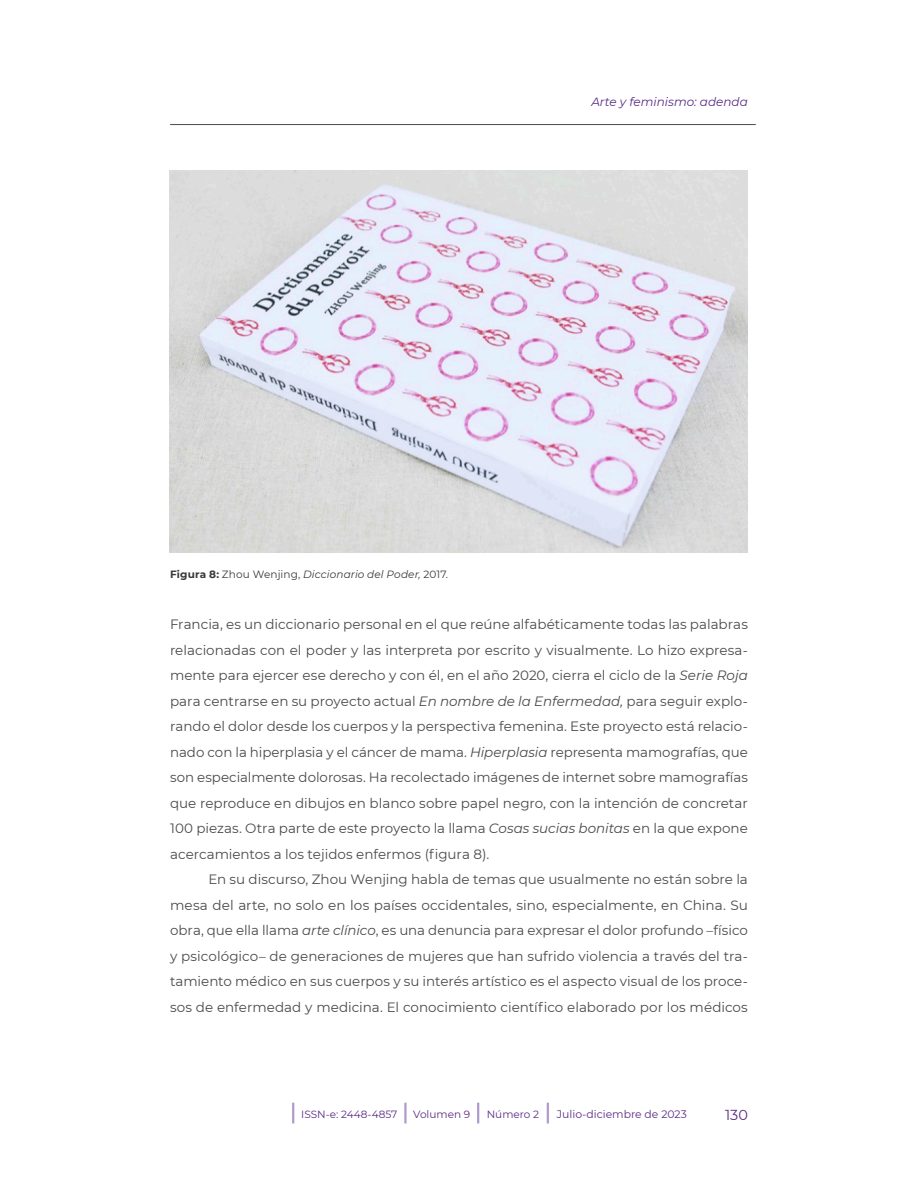
<style>
.page{position:relative;width:918px;height:1188px;background:#fff}
.page>*{position:absolute;margin:0;border:0;box-sizing:border-box;transform-origin:0 0}
.t1{font:14.4px "Montserrat";color:#592a84}
.TEXTO_2{font:13.5px/25.5px "Montserrat";color:#4a4a4a;text-align:justify}
.t2{font:italic 12px "Montserrat";color:#592a84}
.t3{font:10.8px "Montserrat";color:#592a84}
.FIGURA_PIE{font:italic 10.5px "Montserrat";letter-spacing:.01em;color:#383838}
.t4{font:10.5px "Montserrat";color:#592a84}
.s1{font-weight:700;font-style:normal}
.s2{font-style:normal}
.s3{font-style:italic}
</style>
<div class="page">
<hr style="left:170px;top:124px;width:586px;height:1px;background:#4d4d4d">
<img style="left:170px;top:170px;width:578px;height:383px">
<p class="t2" style="left:591px;top:94px;width:158px">Arte y feminismo: adenda</p>
<p class="FIGURA_PIE" style="left:170px;top:567px;width:280px"><span class="s1">Figura 8:</span> <span class="s2">Zhou Wenjing,</span> Diccionario del Poder, <span class="s2">2017.</span></p>
<p class="TEXTO_2" style="left:170px;top:611px;width:579px">Francia, es un diccionario personal en el que reúne alfabéticamente todas las palabras relacionadas con el poder y las interpreta por escrito y visualmente. Lo hizo expresa&shy;mente para ejercer ese derecho y con él, en el año 2020, cierra el ciclo de la <span class="s3">Serie Roja </span>para centrarse en su proyecto actual <span class="s3">En nombre de la Enfermedad,</span> para seguir explo&shy;rando el dolor desde los cuerpos y la perspectiva femenina. Este proyecto está relacio&shy;nado con la hiperplasia y el cáncer de mama. <span class="s3">Hiperplasia</span> representa mamografías, que son especialmente dolorosas. Ha recolectado imágenes de internet sobre mamografías que reproduce en dibujos en blanco sobre papel negro, con la intención de concretar 100 piezas. Otra parte de este proyecto la llama <span class="s3">Cosas sucias bonitas</span> en la que expone acercamientos a los tejidos enfermos (figura 8).</p>
<p class="TEXTO_2" style="left:170px;top:866px;width:579px;text-indent:38px">En su discurso, Zhou Wenjing habla de temas que usualmente no están sobre la mesa del arte, no solo en los países occidentales, sino, especialmente, en China. Su obra, que ella llama <span class="s3">arte clínico</span>, es una denuncia para expresar el dolor profundo –físico y psicológico– de generaciones de mujeres que han sufrido violencia a través del tra&shy;tamiento médico en sus cuerpos y su interés artístico es el aspecto visual de los proce&shy;sos de enfermedad y medicina. El conocimiento científico elaborado por los médicos</p>
<p class="t4" style="left:301px;top:1107px;width:98px">ISSN-e: 2448-4857</p>
<p class="t4" style="left:413px;top:1107px;width:58px">Volumen 9</p>
<p class="t4" style="left:487px;top:1107px;width:54px">Número 2</p>
<p class="t3" style="left:557px;top:1107px;width:131px">Julio-diciembre de 2023</p>
<p class="t1" style="left:725px;top:1105px;width:24px">130</p>
</div>
